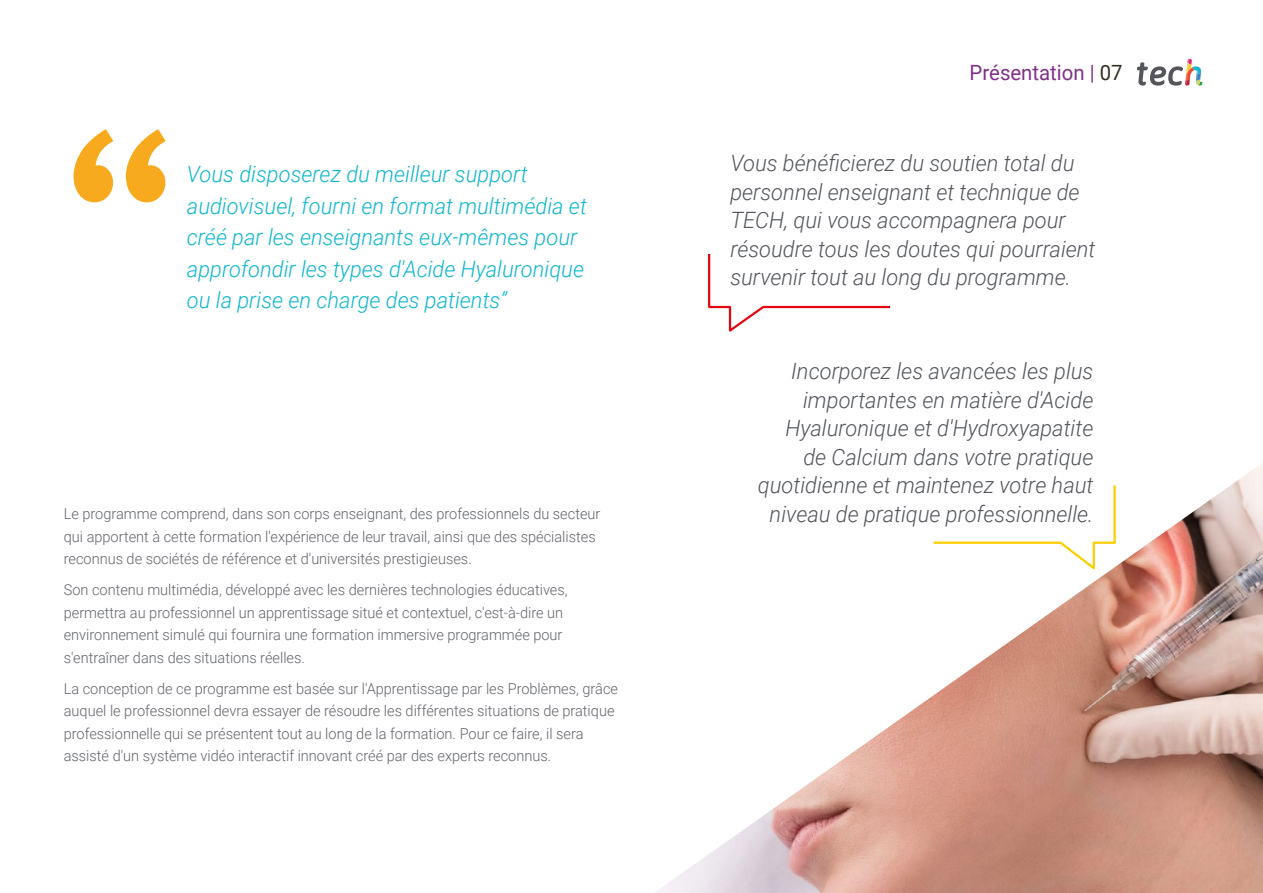
<style>
.page{position:relative;width:1263px;height:893px;background:#fff}
.page>*{position:absolute;margin:0;border:0;box-sizing:border-box;transform-origin:0 0}
.t1{font:italic 300 22.5px/28.5px "Roboto";color:#52555b;text-align:right}
.t2{font:italic 300 22.5px/31.5px "Roboto";color:#0fb6cf}
.t3{font:21px "Roboto";color:#813089}
.t4{font:300 15px/22.5px "Roboto";color:#61646a}
.s1{color:#312e20}
</style>
<div class="page">
<svg style="left:74px;top:129px;width:92px;height:73px"></svg>
<svg style="left:708px;top:254px;width:183px;height:78px"></svg>
<svg style="left:1137px;top:59px;width:65px;height:27px"></svg>
<img style="left:655px;top:463px;width:608px;height:430px">
<h1 class="t2" style="left:187px;top:158px;width:401px">Vous disposerez du meilleur support audiovisuel, fourni en format multimédia et créé par les enseignants eux-mêmes pour approfondir les types d'Acide Hyaluronique ou la prise en charge des patients”</h1>
<p class="t4" style="left:64px;top:502px;width:538px">Le programme comprend, dans son corps enseignant, des professionnels du secteur qui apportent à cette formation l'expérience de leur travail, ainsi que des spécialistes reconnus de sociétés de référence et d'universités prestigieuses.</p>
<p class="t4" style="left:64px;top:578px;width:505px">Son contenu multimédia, développé avec les dernières technologies éducatives, permettra au professionnel un apprentissage situé et contextuel, c'est-à-dire un environnement simulé qui fournira une formation immersive programmée pour s'entraîner dans des situations réelles.</p>
<p class="t4" style="left:64px;top:677px;width:556px">La conception de ce programme est basée sur l'Apprentissage par les Problèmes, grâce auquel le professionnel devra essayer de résoudre les différentes situations de pratique professionnelle qui se présentent tout au long de la formation. Pour ce faire, il sera assisté d'un système vidéo interactif innovant créé par des experts reconnus.</p>
<h2 class="t3" style="left:970px;top:57px;width:155px">Présentation | <span class="s1">07</span></h2>
<h1 class="t1" style="left:730px;top:148px;width:367px;text-align:left">Vous bénéficierez du soutien total du personnel enseignant et technique de TECH, qui vous accompagnera pour résoudre tous les doutes qui pourraient survenir tout au long du programme.</h1>
<h1 class="t1" style="left:758px;top:356px;width:337px">Incorporez les avancées les plus importantes en matière d'Acide Hyaluronique et d'Hydroxyapatite de Calcium dans votre pratique quotidienne et maintenez votre haut niveau de pratique professionnelle.</h1>
</div>
